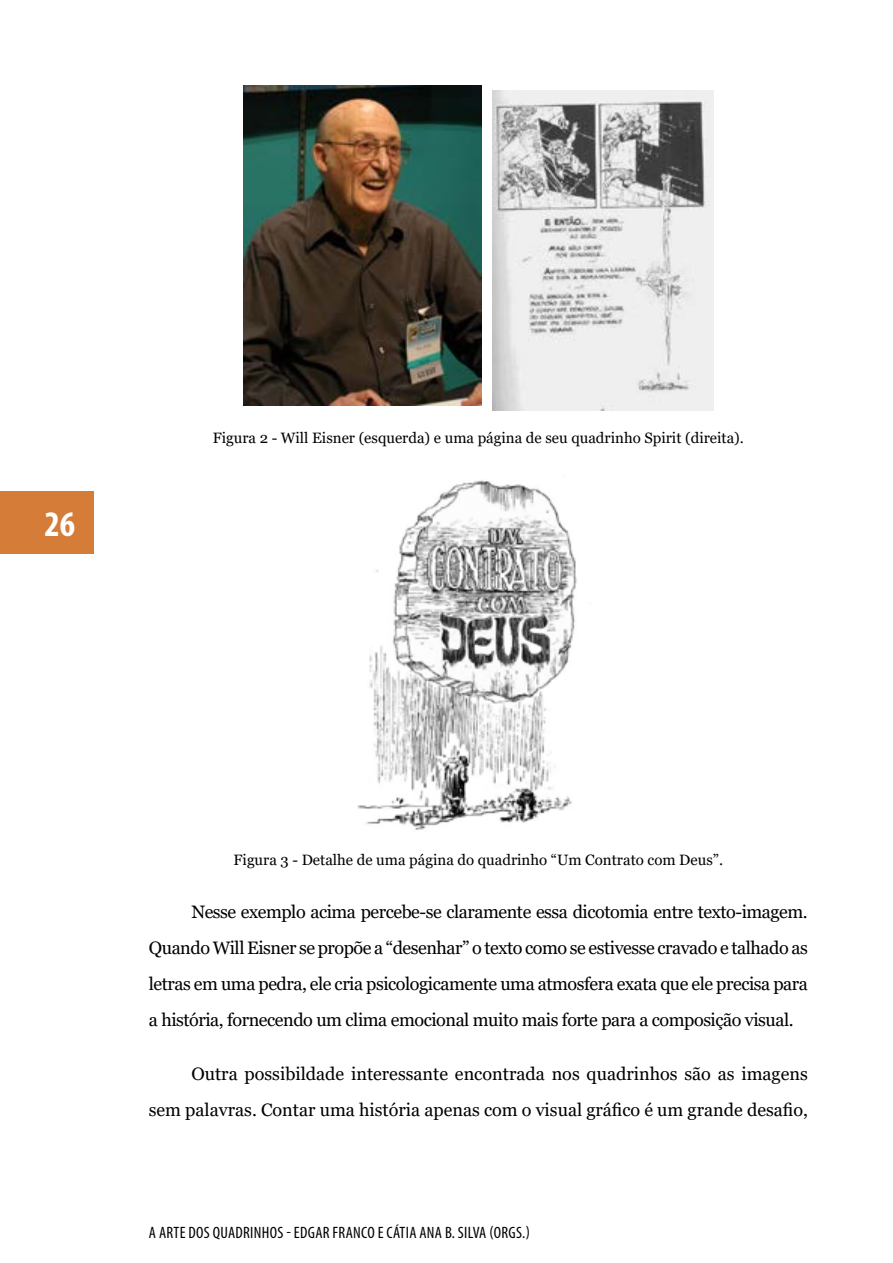
<style>
.page{position:relative;width:893px;height:1263px;background:#fff}
.page>*{position:absolute;margin:0;border:0;box-sizing:border-box;transform-origin:0 0}
.t1{font:700 condensed 36px "Myriad Pro";color:#fff}
.t2{font:18px/36px "Georgia";color:#000;text-align:justify}
.t3{font:condensed 16.5px "Myriad Pro";letter-spacing:.02em;color:#000}
.t4{font:15px "Georgia";color:#000}
</style>
<div class="page">
<div style="left:0;top:491px;width:94px;height:63px;background:#d57c38"></div>
<img style="left:492px;top:90px;width:221px;height:320px">
<img style="left:244px;top:85px;width:237px;height:320px">
<img style="left:357px;top:480px;width:220px;height:350px">
<h1 class="t1" style="left:45px;top:501px;width:32px">26</h1>
<p class="t4" style="left:213px;top:429px;width:533px">Figura 2 - Will Eisner (esquerda) e uma página de seu quadrinho Spirit (direita).</p>
<p class="t4" style="left:234px;top:851px;width:491px">Figura 3 - Detalhe de uma página do quadrinho “Um Contrato com Deus”.</p>
<p class="t2" style="left:149px;top:894px;width:660px;text-indent:43px">Nesse exemplo acima percebe-se claramente essa dicotomia entre texto-imagem.<br>Quando Will Eisner se propõe a “desenhar” o texto como se estivesse cravado e talhado as letras em uma pedra, ele cria psicologicamente uma atmosfera exata que ele precisa para a história, fornecendo um clima emocional muito mais forte para a composição visual.</p>
<p class="t2" style="left:149px;top:1056px;width:661px;text-align:right">Outra possibildade interessante encontrada nos quadrinhos são as imagens<br>sem palavras. Contar uma história apenas com o visual gráfico é um grande desafio,</p>
<p class="t3" style="left:149px;top:1223px;width:382px">A ARTE DOS QUADRINHOS - EDGAR FRANCO E CÁTIA ANA B. SILVA (ORGS.)</p>
</div>
